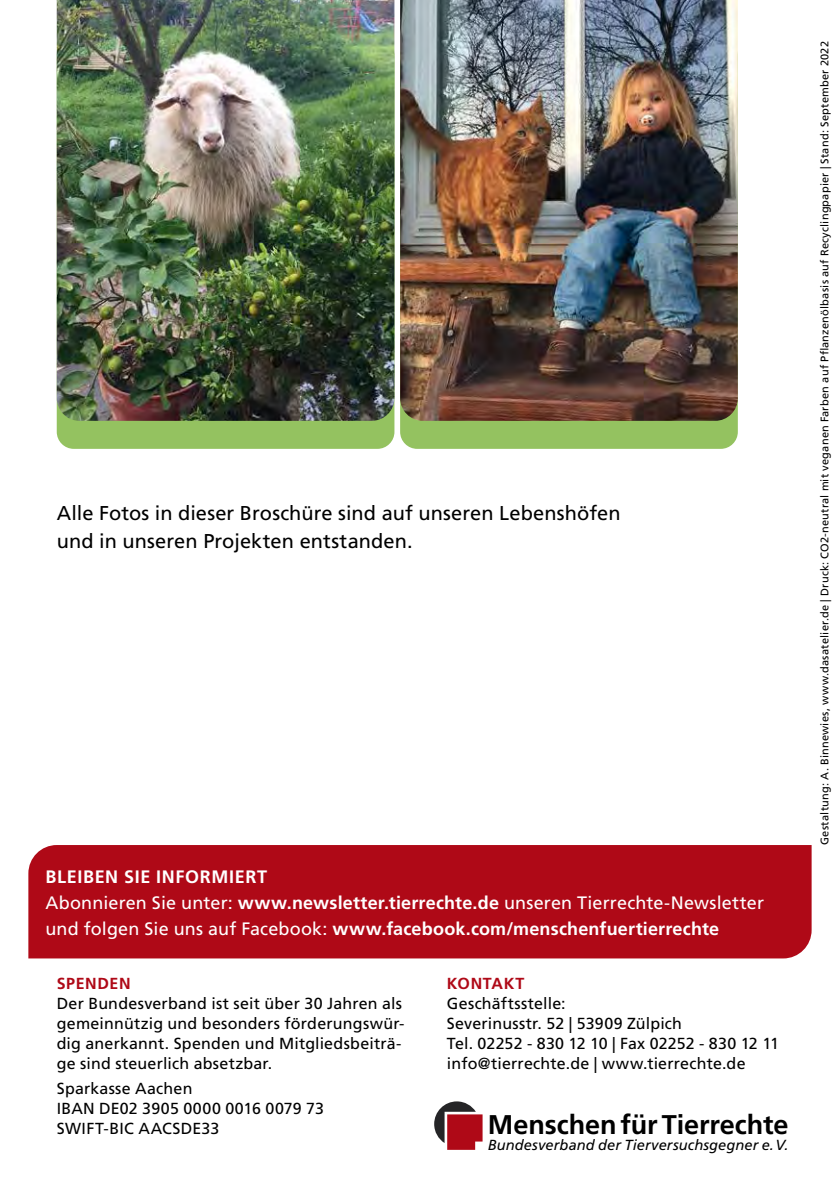
<style>
.page{position:relative;width:840px;height:1191px;background:#fff}
.page>*{position:absolute;margin:0;border:0;box-sizing:border-box;transform-origin:0 0}
.t1{font:700 27px "Frutiger LT Std";color:#000}
.t2{font:20px/28px "Frutiger LT Std";letter-spacing:.005em;color:#000}
.t3{font:700 18px/26px "Frutiger LT Std";letter-spacing:.01em;color:#fff}
.t4{font:16px/20px "Frutiger LT Std";letter-spacing:.01em;color:#000}
.t5{font:700 16px "Frutiger LT Std";letter-spacing:.035em;color:#af0917}
.t6{font:italic 14.6px "Frutiger LT Std";letter-spacing:.005em;color:#000}
.t7{font:11px "Frutiger LT Std";letter-spacing:.02em;color:#000}
.s1{font-weight:400}
</style>
<div class="page">
<div style="left:28px;top:845px;width:783px;height:113px;background:#af0917"></div>
<svg style="left:434px;top:1101px;width:48px;height:48px"></svg>
<div style="left:57px;top:39px;width:337px;height:410px;background:#94c260;border-radius:17px"></div>
<img style="left:57px;top:0;width:337px;height:421px">
<div style="left:400px;top:39px;width:337px;height:410px;background:#94c260;border-radius:17px"></div>
<img style="left:400px;top:0;width:337px;height:421px">
<p class="t2" style="left:57px;top:499px;width:565px">Alle Fotos in dieser Broschüre sind auf unseren Lebenshöfen und in unseren Projekten entstanden.</p>
<p class="t3" style="left:45px;top:863px;width:719px">BLEIBEN SIE INFORMIERT<br><span class="s1">Abonnieren Sie unter:</span> www.newsletter.tierrechte.de <span class="s1">unseren Tierrechte-Newsletter und folgen Sie uns auf Facebook:</span> www.facebook.com/menschenfuertierrechte</p>
<p class="t5" style="left:57px;top:973px;width:75px">SPENDEN</p>
<p class="t4" style="left:57px;top:993px;width:349px">Der Bundesverband ist seit über 30 Jahren als gemeinnützig und besonders förderungswür&shy;dig anerkannt. Spenden und Mitgliedsbeiträ&shy;ge sind steuerlich absetzbar.</p>
<p class="t4" style="left:57px;top:1078px;width:269px">Sparkasse Aachen<br>IBAN DE02 3905 0000 0016 0079 73<br>SWIFT-BIC AACSDE33</p>
<p class="t5" style="left:446px;top:973px;width:79px">KONTAKT</p>
<p class="t4" style="left:446px;top:993px;width:333px">Geschäftsstelle:<br>Severinusstr. 52 | 53909 Zülpich<br>Tel. 02252 - 830 12 10 | Fax 02252 - 830 12 11 info@tierrechte.de | www.tierrechte.de</p>
<h1 class="t1" style="left:487px;top:1108px;width:302px">Menschen für Tierrechte</h1>
<p class="t6" style="left:487px;top:1136px;width:302px">Bundesverband der Tierversuchsgegner e.V.</p>
<p class="t7" style="left:817px;top:845px;width:805px;rotate:-90deg">Gestaltung: A. Binnewies, www.dasatelier.de | Druck: CO2-neutral mit veganen Farben auf Pflanzenölbasis auf Recyclingpapier | Stand: September 2022</p>
</div>
